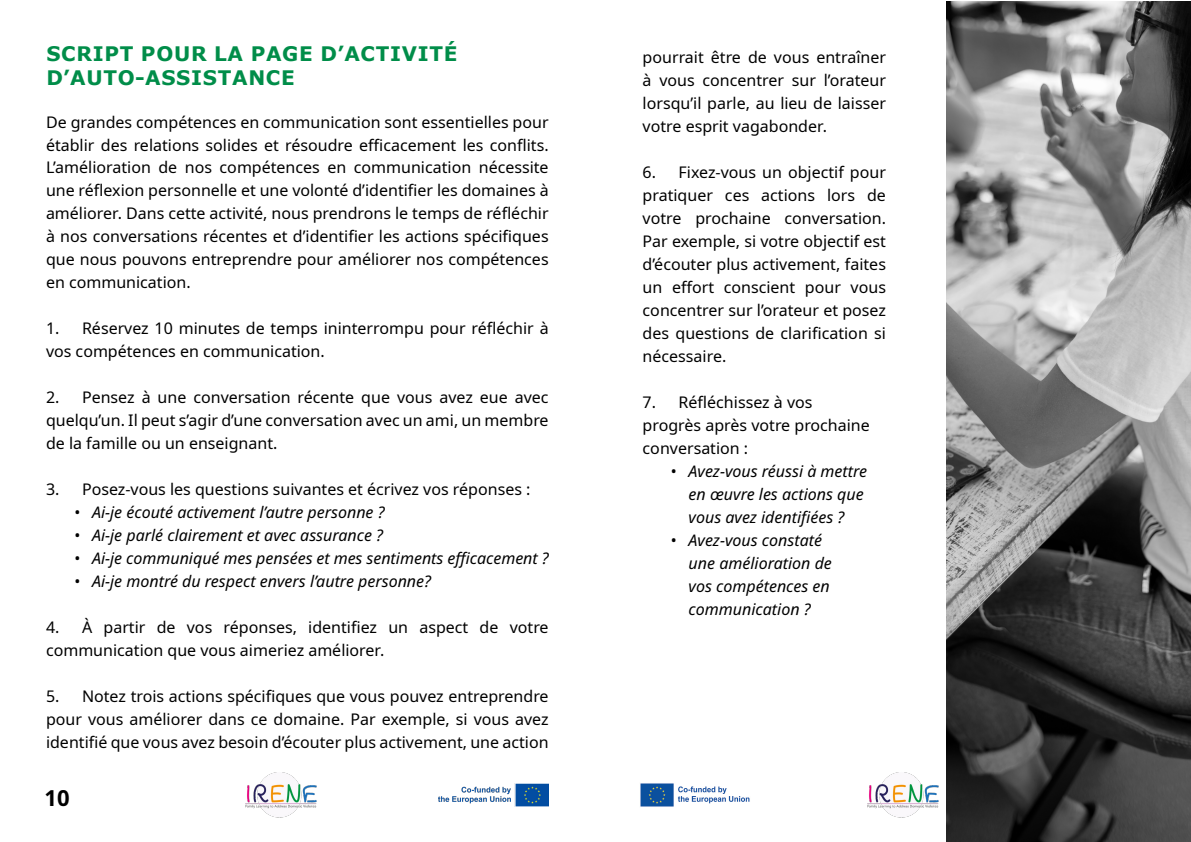
<style>
.page{position:relative;width:1191px;height:842px;background:#fff}
.page>*{position:absolute;margin:0;border:0;box-sizing:border-box;transform-origin:0 0}
.t1{font:700 22px "Noto Sans";color:#000}
.t2{font:700 20px/24px "Verdana";letter-spacing:.035em;color:#008d49}
.t3{font:16px/23px "Noto Sans";color:#000;text-align:justify}
.t4{font:italic 16px/23px "Noto Sans";color:#000}
</style>
<div class="page">
<img style="left:245px;top:772px;width:72px;height:46px">
<img style="left:867px;top:772px;width:72px;height:46px">
<img style="left:438px;top:783px;width:110px;height:24px">
<img style="left:640px;top:783px;width:110px;height:24px">
<img style="left:946px;top:2px;width:245px;height:839px">
<p class="t2" style="left:46px;top:42px;width:412px">SCRIPT POUR LA PAGE D’ACTIVITÉ<br>D’AUTO-ASSISTANCE</p>
<p class="t3" style="left:46px;top:111px;width:504px">De grandes compétences en communication sont essentielles pour établir des relations solides et résoudre efficacement les conflits.<br>L’amélioration de nos compétences en communication nécessite une réflexion personnelle et une volonté d’identifier les domaines à améliorer. Dans cette activité, nous prendrons le temps de réfléchir à nos conversations récentes et d’identifier les actions spécifiques que nous pouvons entreprendre pour améliorer nos compétences en communication.</p>
<p class="t3" style="left:46px;top:318px;width:504px">1. Réservez 10 minutes de temps ininterrompu pour réfléchir à vos compétences en communication.</p>
<p class="t3" style="left:46px;top:387px;width:504px">2. Pensez à une conversation récente que vous avez eue avec quelqu’un. Il peut s’agir d’une conversation avec un ami, un membre de la famille ou un enseignant.</p>
<p class="t3" style="left:46px;top:478px;width:486px">3. Posez-vous les questions suivantes et écrivez vos réponses :</p>
<p class="t4" style="left:74px;top:501px;width:312px">• Ai-je écouté activement l’autre personne ?</p>
<p class="t4" style="left:74px;top:524px;width:310px">• Ai-je parlé clairement et avec assurance ?</p>
<p class="t4" style="left:74px;top:547px;width:476px">• Ai-je communiqué mes pensées et mes sentiments efficacement ?</p>
<p class="t4" style="left:74px;top:570px;width:358px">• Ai-je montré du respect envers l’autre personne?</p>
<p class="t3" style="left:46px;top:616px;width:504px">4. À partir de vos réponses, identifiez un aspect de votre communication que vous aimeriez améliorer.</p>
<p class="t3" style="left:46px;top:685px;width:504px">5. Notez trois actions spécifiques que vous pouvez entreprendre pour vous améliorer dans ce domaine. Par exemple, si vous avez identifié que vous avez besoin d’écouter plus activement, une action</p>
<h1 class="t1" style="left:44px;top:782px;width:27px">10</h1>
<p class="t3" style="left:642px;top:46px;width:245px">pourrait être de vous entraîner à vous concentrer sur l’orateur lorsqu’il parle, au lieu de laisser votre esprit vagabonder.</p>
<p class="t3" style="left:642px;top:161px;width:245px">6. Fixez-vous un objectif pour pratiquer ces actions lors de votre prochaine conversation.<br>Par exemple, si votre objectif est d’écouter plus activement, faites un effort conscient pour vous concentrer sur l’orateur et posez des questions de clarification si nécessaire.</p>
<p class="t3" style="left:642px;top:391px;width:229px;text-align:left">7. Réfléchissez à vos progrès après votre prochaine conversation :</p>
<p class="t4" style="left:688px;top:460px;width:180px;text-indent:-18px">• Avez-vous réussi à mettre en œuvre les actions que vous avez identifiées ?</p>
<p class="t4" style="left:688px;top:529px;width:145px;text-indent:-18px">• Avez-vous constaté une amélioration de vos compétences en communication ?</p>
</div>
